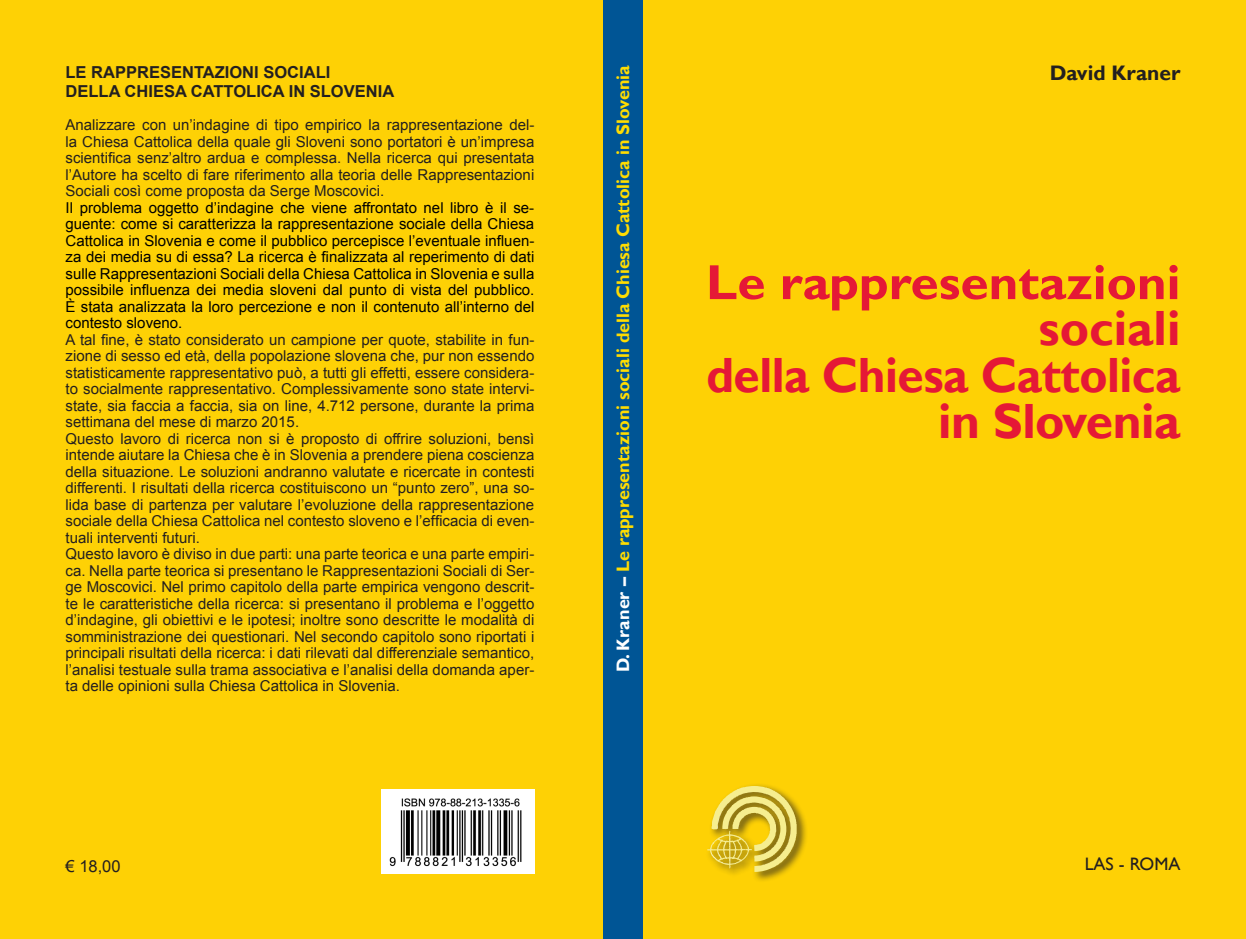
<style>
.page{position:relative;width:1246px;height:939px;background:#fff}
.page>*{position:absolute;margin:0;border:0;box-sizing:border-box;transform-origin:0 0}
.t1{font:700 49.5px/46.2px "Gill Sans";letter-spacing:-.01em;color:#e51836;text-align:right}
.t2{font:700 21px "Gill Sans";color:#231f20}
.t3{font:700 18px "Gill Sans";color:#ffdc01}
.t4{font:18px "Gill Sans";color:#231f20}
.t5{font:700 16.5px/19.5px "Arial";color:#231f20}
.t6{font:16.5px "Arial";color:#231f20}
.t7{font:15px/16.5px "Arial";color:#231f20;text-align:justify}
.t8{font:15px/16.5px "Arial";color:#000;text-align:justify}
.s1{color:#fff}
</style>
<div class="page">
<div style="left:0;top:0;width:1245px;height:939px;background:#fed105"></div>
<div style="left:603px;top:0;width:39px;height:939px;background:#005595"></div>
<div style="left:705px;top:783px;width:102px;height:100px;background:#231f20;opacity:.75"></div>
<img style="left:711px;top:787px;width:80px;height:73px">
<img style="left:381px;top:789px;width:153px;height:84px">
<p class="t5" style="left:66px;top:63px;width:330px">LE RAPPRESENTAZIONI SOCIALI<br>DELLA CHIESA CATTOLICA IN SLOVENIA</p>
<p class="t7" style="left:66px;top:117px;width:470px">Analizzare con un’indagine di tipo empirico la rappresentazione del&shy;la Chiesa Cattolica della quale gli Sloveni sono portatori è un’impresa scientifica senz’altro ardua e complessa. Nella ricerca qui presentata l’Autore ha scelto di fare riferimento alla teoria delle Rappresentazioni Sociali così come proposta da Serge Moscovici.</p>
<p class="t8" style="left:66px;top:199px;width:470px">Il problema oggetto d’indagine che viene affrontato nel libro è il se&shy;guente: come si caratterizza la rappresentazione sociale della Chiesa Cattolica in Slovenia e come il pubblico percepisce l’eventuale influen&shy;za dei media su di essa? La ricerca è finalizzata al reperimento di dati sulle Rappresentazioni Sociali della Chiesa Cattolica in Slovenia e sulla possibile influenza dei media sloveni dal punto di vista del pubblico.<br>È stata analizzata la loro percezione e non il contenuto all’interno del contesto sloveno.</p>
<p class="t7" style="left:66px;top:331px;width:470px;text-align:left">A tal fine, è stato considerato un campione per quote, stabilite in fun&shy;zione di sesso ed età, della popolazione slovena che, pur non essendo statisticamente rappresentativo può, a tutti gli effetti, essere considera&shy;to socialmente rappresentativo. Complessivamente sono state intervi&shy;state, sia faccia a faccia, sia on line, 4.712 persone, durante la prima settimana del mese di marzo 2015.<br>Questo lavoro di ricerca non si è proposto di offrire soluzioni, bensì intende aiutare la Chiesa che è in Slovenia a prendere piena coscienza della situazione. Le soluzioni andranno valutate e ricercate in contesti differenti. I risultati della ricerca costituiscono un “punto zero”, una so&shy;lida base di partenza per valutare l’evoluzione della rappresentazione sociale della Chiesa Cattolica nel contesto sloveno e l’efficacia di even&shy;tuali interventi futuri.<br>Questo lavoro è diviso in due parti: una parte teorica e una parte empiri&shy;ca. Nella parte teorica si presentano le Rappresentazioni Sociali di Ser&shy;ge Moscovici. Nel primo capitolo della parte empirica vengono descrit&shy;te le caratteristiche della ricerca: si presentano il problema e l’oggetto d’indagine, gli obiettivi e le ipotesi; inoltre sono descritte le modalità di somministrazione dei questionari. Nel secondo capitolo sono riportati i principali risultati della ricerca: i dati rilevati dal differenziale semantico, l’analisi testuale sulla trama associativa e l’analisi della domanda aper&shy;ta delle opinioni sulla Chiesa Cattolica in Slovenia.</p>
<p class="t3" style="left:612px;top:672px;width:608px;rotate:-90deg"><span class="s1">D. Kraner –</span> Le rappresentazioni sociali della Chiesa Cattolica in Slovenia</p>
<h2 class="t2" style="left:1049px;top:60px;width:132px">David Kraner</h2>
<h1 class="t1" style="left:705px;top:261px;width:476px">Le rappresentazioni sociali<br>della Chiesa Cattolica in Slovenia</h1>
<p class="t6" style="left:66px;top:856px;width:57px">€ 18,00</p>
<p class="t4" style="left:1084px;top:854px;width:97px">LAS - ROMA</p>
</div>
